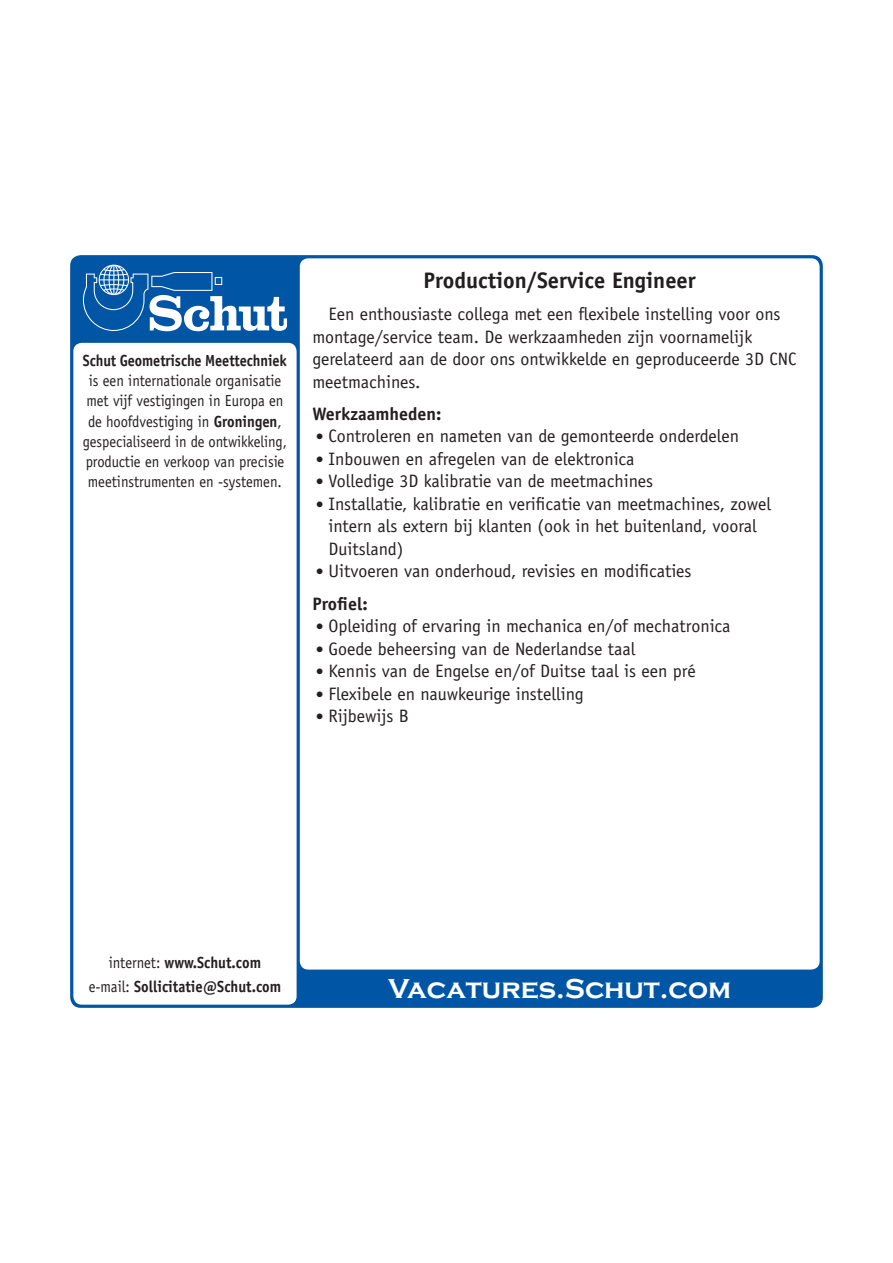
<style>
.page{position:relative;width:893px;height:1263px;background:#fff}
.page>*{position:absolute;margin:0;border:0;box-sizing:border-box;transform-origin:0 0}
.t1{font:700 28.2px "Copperplate Gothic";color:#fff}
.t2{font:700 22.5px "Officina Sans";color:#231f20}
.t3{font:18px/22.5px "Officina Sans";color:#231f20}
.t4{font:700 18px "Officina Sans";color:#231f20}
.t5{font:16.05px/20.2px "Officina Sans";color:#231f20;text-align:center;scale:.91 1}
.t6{font:700 16.05px/23.4px "Officina Sans";letter-spacing:-.005em;color:#231f20;text-align:center;scale:.91 1}
.t7{font:700 16.05px "Officina Sans";letter-spacing:-.005em;color:#231f20;scale:.89 1}
.s1{font-weight:700}
.s2{font-size:15.75px}
.s3{font-weight:400}
</style>
<div class="page">
<div style="left:70px;top:255px;width:753px;height:753px;background:#0155a5;border-radius:11px"></div>
<div style="left:73px;top:343px;width:224px;height:662px;background:#fff;border-radius:9px"></div>
<div style="left:300px;top:258px;width:520px;height:711px;background:#fff;border-radius:9px"></div>
<svg style="left:83px;top:265px;width:204px;height:66px"></svg>
<p class="t7" style="left:83px;top:350px;width:231px">Schut Geometrische Meettechniek</p>
<p class="t5" style="left:83px;top:370px;width:226px">is een internationale organisatie met vijf vestigingen in Europa en de hoofdvestiging in <span class="s1">Groningen</span>, gespecialiseerd in de ontwikkeling, productie en verkoop van precisie meetinstrumenten en -systemen.</p>
<p class="t2" style="left:424px;top:267px;width:274px">Production/Service Engineer</p>
<p class="t3" style="left:313px;top:303px;width:485px;text-indent:16px">Een enthousiaste collega met een flexibele instelling voor ons montage/service team. De werkzaamheden zijn voornamelijk gerelateerd aan de door ons ontwikkelde en geproduceerde 3D CNC meetmachines.</p>
<p class="t4" style="left:313px;top:403px;width:131px">Werkzaamheden:</p>
<p class="t3" style="left:316px;top:425px;width:425px"><span class="s2">•</span> Controleren en nameten van de gemonteerde onderdelen</p>
<p class="t3" style="left:316px;top:448px;width:320px"><span class="s2">•</span> Inbouwen en afregelen van de elektronica</p>
<p class="t3" style="left:316px;top:470px;width:339px"><span class="s2">•</span> Volledige 3D kalibratie van de meetmachines</p>
<p class="t3" style="left:328px;top:493px;width:444px;text-indent:-13px"><span class="s2">•</span> Installatie, kalibratie en verificatie van meetmachines, zowel intern als extern bij klanten (ook in het buitenland, vooral<br>Duitsland)</p>
<p class="t3" style="left:313px;top:555px;width:381px;line-height:32.1px"><span class="s2">•</span> Uitvoeren van onderhoud, revisies en modificaties<br><span class="s1">Profiel:</span></p>
<p class="t3" style="left:316px;top:615px;width:416px"><span class="s2">•</span> Opleiding of ervaring in mechanica en/of mechatronica</p>
<p class="t3" style="left:316px;top:637px;width:321px"><span class="s2">•</span> Goede beheersing van de Nederlandse taal</p>
<p class="t3" style="left:316px;top:660px;width:382px"><span class="s2">•</span> Kennis van de Engelse en/of Duitse taal is een pré</p>
<p class="t3" style="left:316px;top:682px;width:270px"><span class="s2">•</span> Flexibele en nauwkeurige instelling</p>
<p class="t3" style="left:316px;top:705px;width:95px"><span class="s2">•</span> Rijbewijs B</p>
<p class="t6" style="left:89px;top:951px;width:213px"><span class="s3">internet:</span> www.Schut.com <span class="s3">e-mail:</span> Sollicitatie@Schut.com</p>
<h1 class="t1" style="left:388px;top:973px;width:344px">Vacatures.Schut.com</h1>
</div>
